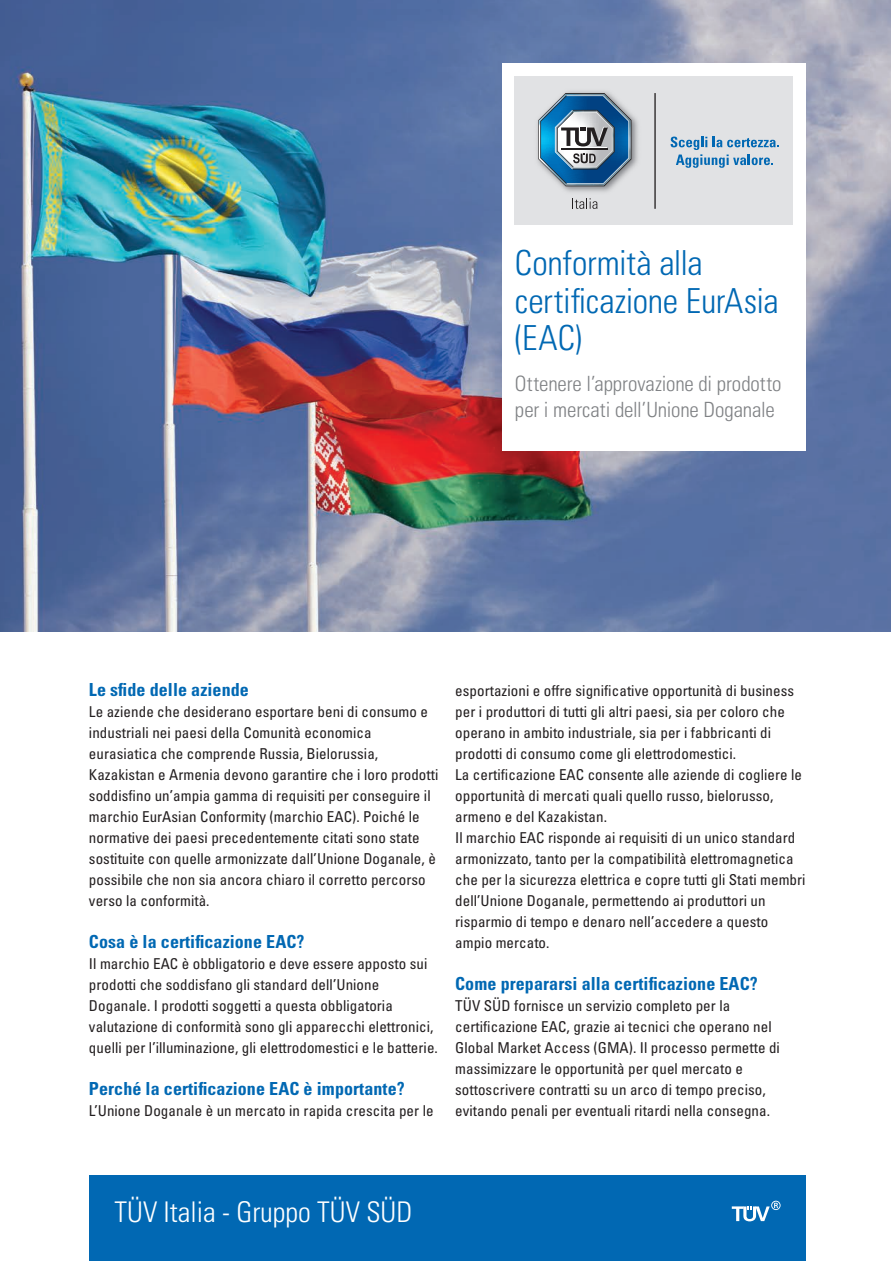
<style>
.page{position:relative;width:891px;height:1261px;background:#fff}
.page>*{position:absolute;margin:0;border:0;box-sizing:border-box;transform-origin:0 0}
.t1{font:34.5px/37.5px "Univers LTCYR 47 Light Cond";letter-spacing:-.005em;color:#0168b3}
.t2{font:28.5px "Univers LTCYR 47 Light Cond";color:#fff}
.t3{font:21px/25.5px "Univers LTCYR 47 Light Cond";letter-spacing:-.005em;color:#808285}
.t4{font:18px "Univers LTCYR 67 Bold Cond";letter-spacing:.005em;color:#0168b3}
.t5{font:condensed 15px/21px "Univers LTCYR 57";letter-spacing:.005em;color:#231f20}
</style>
<div class="page">
<img style="left:0;top:0;width:890px;height:632px">
<div style="left:89px;top:1175px;width:716px;height:86px;background:#0168b3"></div>
<svg style="left:731px;top:1201px;width:49px;height:20px"></svg>
<div style="left:502px;top:64px;width:303px;height:387px;background:#fff"></div>
<div style="left:515px;top:76px;width:277px;height:148px;background:#e1e2e4"></div>
<hr style="left:654px;top:93px;width:1px;height:116px;background:#231f20">
<img style="left:537px;top:91px;width:101px;height:78px">
<svg style="left:538px;top:93px;width:93px;height:116px"></svg>
<svg style="left:670px;top:137px;width:108px;height:31px"></svg>
<p class="t1" style="left:515px;top:243px;width:265px">Conformità alla certificazione EurAsia (EAC)</p>
<p class="t3" style="left:515px;top:370px;width:268px">Ottenere l’approvazione di prodotto per i mercati dell’Unione Doganale</p>
<p class="t4" style="left:89px;top:679px;width:161px">Le sfide delle aziende</p>
<p class="t5" style="left:89px;top:701px;width:351px">Le aziende che desiderano esportare beni di consumo e industriali nei paesi della Comunità economica eurasiatica che comprende Russia, Bielorussia, Kazakistan e Armenia devono garantire che i loro prodotti soddisfino un’ampia gamma di requisiti per conseguire il marchio EurAsian Conformity (marchio EAC). Poiché le normative dei paesi precedentemente citati sono state sostituite con quelle armonizzate dall’Unione Doganale, è possibile che non sia ancora chiaro il corretto percorso verso la conformità.</p>
<p class="t4" style="left:89px;top:931px;width:217px">Cosa è la certificazione EAC?</p>
<p class="t5" style="left:89px;top:953px;width:350px">Il marchio EAC è obbligatorio e deve essere apposto sui prodotti che soddisfano gli standard dell’Unione Doganale. I prodotti soggetti a questa obbligatoria valutazione di conformità sono gli apparecchi elettronici, quelli per l’illuminazione, gli elettrodomestici e le batterie.</p>
<p class="t4" style="left:89px;top:1078px;width:317px">Perché la certificazione EAC è importante?</p>
<p class="t5" style="left:89px;top:1100px;width:346px">L’Unione Doganale è un mercato in rapida crescita per le</p>
<p class="t5" style="left:455px;top:680px;width:348px">esportazioni e offre significative opportunità di business per i produttori di tutti gli altri paesi, sia per coloro che operano in ambito industriale, sia per i fabbricanti di prodotti di consumo come gli elettrodomestici.<br>La certificazione EAC consente alle aziende di cogliere le opportunità di mercati quali quello russo, bielorusso, armeno e del Kazakistan.</p>
<p class="t5" style="left:455px;top:827px;width:352px">Il marchio EAC risponde ai requisiti di un unico standard armonizzato, tanto per la compatibilità elettromagnetica che per la sicurezza elettrica e copre tutti gli Stati membri dell’Unione Doganale, permettendo ai produttori un risparmio di tempo e denaro nell’accedere a questo ampio mercato.</p>
<p class="t4" style="left:455px;top:973px;width:304px">Come prepararsi alla certificazione EAC?</p>
<p class="t5" style="left:455px;top:995px;width:326px">TÜV SÜD fornisce un servizio completo per la certificazione EAC, grazie ai tecnici che operano nel Global Market Access (GMA). Il processo permette di massimizzare le opportunità per quel mercato e sottoscrivere contratti su un arco di tempo preciso, evitando penali per eventuali ritardi nella consegna.</p>
<p class="t2" style="left:114px;top:1193px;width:299px">TÜV Italia - Gruppo TÜV SÜD</p>
</div>
